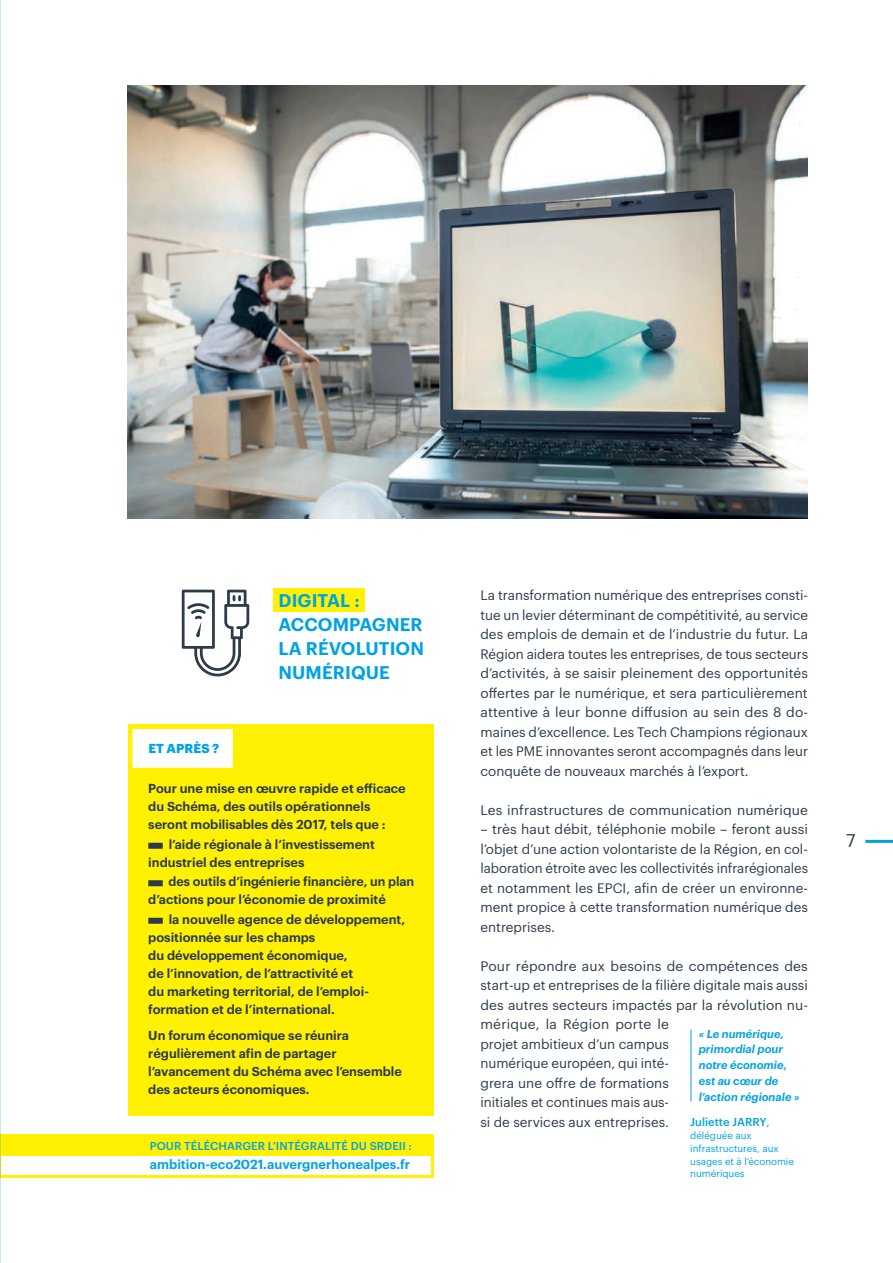
<style>
.page{position:relative;width:893px;height:1263px;background:#fff}
.page>*{position:absolute;margin:0;border:0;box-sizing:border-box;transform-origin:0 0}
.t1{font:600 18px/24px "Graphik";letter-spacing:.005em;color:#00a3e1}
.t2{font:18px "Graphik";color:#2c3a4a}
.t3{font:13.5px/19.5px "Graphik";color:#2c3a4a;text-align:justify}
.t4{font:600 12.9px "Graphik";color:#00a3e1}
.t5{font:600 12.75px/18px "Graphik";color:#2c3a4a}
.t6{font:700 12.75px "Graphik";letter-spacing:.005em;color:#00a3e1}
.t7{font:italic 600 11.25px/15.9px "Graphik";color:#00a3e1}
.t8{font:500 11.25px "Graphik";letter-spacing:.005em;color:#00a3e1}
.t9{font:9.75px/12.8px "Graphik";color:#00a3e1}
.s1{font-weight:400;font-style:italic}
</style>
<div class="page">
<hr style="left:865px;top:840px;width:28px;height:3px;background:#00a3e1">
<svg style="left:0;top:1134px;width:434px;height:44px"></svg>
<div style="left:273px;top:588px;width:92px;height:23px;background:#fff101"></div>
<img style="left:128px;top:85px;width:680px;height:434px">
<div style="left:128px;top:724px;width:306px;height:392px;background:#fff101"></div>
<div style="left:129px;top:726px;width:107px;height:45px;background:#fff;border:3px solid #fff101"></div>
<div style="left:148px;top:843px;width:15px;height:6px;background:#2c3a4a"></div>
<div style="left:148px;top:880px;width:15px;height:6px;background:#2c3a4a"></div>
<div style="left:148px;top:918px;width:15px;height:6px;background:#2c3a4a"></div>
<svg style="left:182px;top:590px;width:67px;height:86px"></svg>
<hr style="left:691px;top:1030px;width:1px;height:71px;background:#00a3e1">
<p class="t3" style="left:480px;top:584px;width:329px">La transformation numérique des entreprises consti&shy;tue un levier déterminant de compétitivité, au service des emplois de demain et de l’industrie du futur. La Région aidera toutes les entreprises, de tous secteurs d’activités, à se saisir pleinement des opportunités offertes par le numérique, et sera particulièrement attentive à leur bonne diffusion au sein des 8 do&shy;maines d’excellence. Les Tech Champions régionaux et les PME innovantes seront accompagnés dans leur conquête de nouveaux marchés à l’export.</p>
<p class="t3" style="left:480px;top:799px;width:329px">Les infrastructures de communication numérique</p>
<p class="t3" style="left:480px;top:818px;width:329px">– très haut débit, téléphonie mobile – feront aussi l’objet d’une action volontariste de la Région, en col&shy;laboration étroite avec les collectivités infrarégionales et notamment les EPCI, afin de créer un environne&shy;ment propice à cette transformation numérique des entreprises.</p>
<p class="t3" style="left:480px;top:955px;width:329px;text-align:left">Pour répondre aux besoins de compétences des start-up et entreprises de la filière digitale mais aussi des autres secteurs impactés par la révolution nu&shy;mérique, la Région porte le<br>projet ambitieux d’un campus<br>numérique européen, qui inté-<br>grera une offre de formations<br>initiales et continues mais aus-<br>si de services aux entreprises.</p>
<h1 class="t1" style="left:279px;top:587px;width:147px">DIGITAL :<br>ACCOMPAGNER<br>LA RÉVOLUTION<br>NUMÉRIQUE</h1>
<p class="t6" style="left:148px;top:738px;width:72px">ET APRÈS ?</p>
<p class="t5" style="left:148px;top:778px;width:259px">Pour une mise en œuvre rapide et efficace du Schéma, des outils opérationnels seront mobilisables dès 2017, tels que :</p>
<p class="t5" style="left:148px;top:834px;width:228px;text-indent:20px">l’aide régionale à l’investissement industriel des entreprises</p>
<p class="t5" style="left:148px;top:871px;width:267px;text-indent:20px">des outils d’ingénierie financière, un plan d’actions pour l’économie de proximité</p>
<p class="t5" style="left:148px;top:909px;width:258px;text-indent:20px">la nouvelle agence de développement, positionnée sur les champs<br>du développement économique,<br>de l’innovation, de l’attractivité et<br>du marketing territorial, de l’emploi&shy;formation et de l’international.</p>
<p class="t5" style="left:148px;top:1025px;width:255px">Un forum économique se réunira régulièrement afin de partager l’avancement du Schéma avec l’ensemble des acteurs économiques.</p>
<p class="t7" style="left:699px;top:1025px;width:102px">« Le numérique, primordial pour notre économie, est au cœur de l’action régionale »</p>
<p class="t8" style="left:690px;top:1114px;width:81px">Juliette JARRY<span class="s1">,</span></p>
<p class="t9" style="left:690px;top:1128px;width:105px">déléguée aux infrastructures, aux usages et à l’économie numériques</p>
<p class="t8" style="left:150px;top:1137px;width:264px">POUR TÉLÉCHARGER L’INTÉGRALITÉ DU SRDEII :</p>
<p class="t4" style="left:150px;top:1155px;width:262px">ambition-eco2021.auvergnerhonealpes.fr</p>
<h1 class="t2" style="left:846px;top:827px;width:11px">7</h1>
</div>
